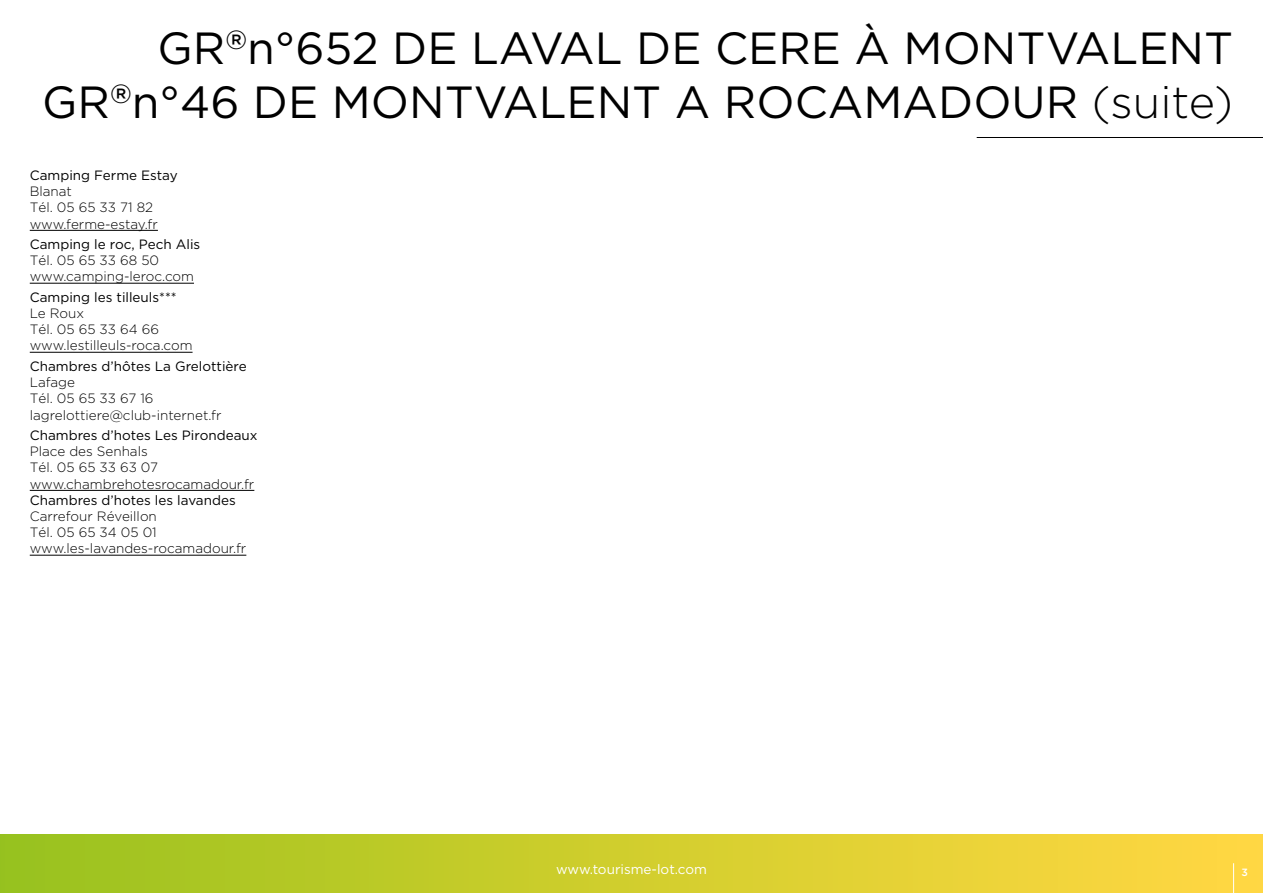
<style>
.page{position:relative;width:1263px;height:893px;background:#fff}
.page>*{position:absolute;margin:0;border:0;box-sizing:border-box;transform-origin:0 0}
.t1{font:45px/54px "Gotham HTF";color:#000;text-align:right}
.t2{font:300 13.5px/16.2px "Gotham HTF";color:#000}
.t3{font:13.5px "Gotham HTF";color:#000}
.t4{font:13.5px "Gotham HTF";color:#fff}
.t5{font:500 10.5px "Gotham HTF";color:#fff}
.s1{font-weight:300}
</style>
<div class="page">
<div style="left:0;top:834px;width:1263px;height:59px;background:linear-gradient(to right,#9bc31d,#ffd841)"></div>
<hr style="left:1233px;top:863px;width:1px;height:30px;background:#fff">
<hr style="left:977px;top:137px;width:286px;height:1px;background:#000">
<hr style="left:30px;top:230px;width:128px;height:1px;background:#000">
<hr style="left:30px;top:283px;width:164px;height:1px;background:#000">
<hr style="left:30px;top:352px;width:163px;height:1px;background:#000">
<hr style="left:30px;top:490px;width:224px;height:1px;background:#000">
<hr style="left:30px;top:555px;width:216px;height:1px;background:#000">
<h1 class="t1" style="left:42px;top:20px;width:1192px">GR<sup>®</sup>n°652 DE LAVAL DE CERE À MONTVALENT<br>GR<sup>®</sup>n°46 DE MONTVALENT A ROCAMADOUR <span class="s1">(suite)</span></h1>
<p class="t3" style="left:30px;top:168px;width:150px">Camping Ferme Estay</p>
<p class="t2" style="left:30px;top:183px;width:130px">Blanat<br>Tél. 05 65 33 71 82 www.ferme-estay.fr</p>
<p class="t3" style="left:30px;top:237px;width:172px">Camping le roc, Pech Alis</p>
<p class="t2" style="left:30px;top:252px;width:166px">Tél. 05 65 33 68 50 www.camping-leroc.com</p>
<p class="t3" style="left:30px;top:290px;width:148px">Camping les tilleuls***</p>
<p class="t2" style="left:30px;top:305px;width:164px">Le Roux<br>Tél. 05 65 33 64 66 www.lestilleuls-roca.com</p>
<p class="t3" style="left:30px;top:359px;width:219px">Chambres d’hôtes La Grelottière</p>
<p class="t2" style="left:30px;top:374px;width:193px">Lafage<br>Tél. 05 65 33 67 16 lagrelottiere@club-internet.fr</p>
<p class="t3" style="left:30px;top:428px;width:229px">Chambres d’hotes Les Pirondeaux</p>
<p class="t2" style="left:30px;top:443px;width:226px">Place des Senhals<br>Tél. 05 65 33 63 07 www.chambrehotesrocamadour.fr</p>
<p class="t3" style="left:30px;top:492px;width:207px">Chambres d’hotes les lavandes</p>
<p class="t2" style="left:30px;top:508px;width:218px">Carrefour Réveillon<br>Tél. 05 65 34 05 01 www.les-lavandes-rocamadour.fr</p>
<p class="t4" style="left:556px;top:861px;width:152px">www.tourisme-lot.com</p>
<p class="t5" style="left:1241px;top:866px;width:8px">3</p>
</div>
